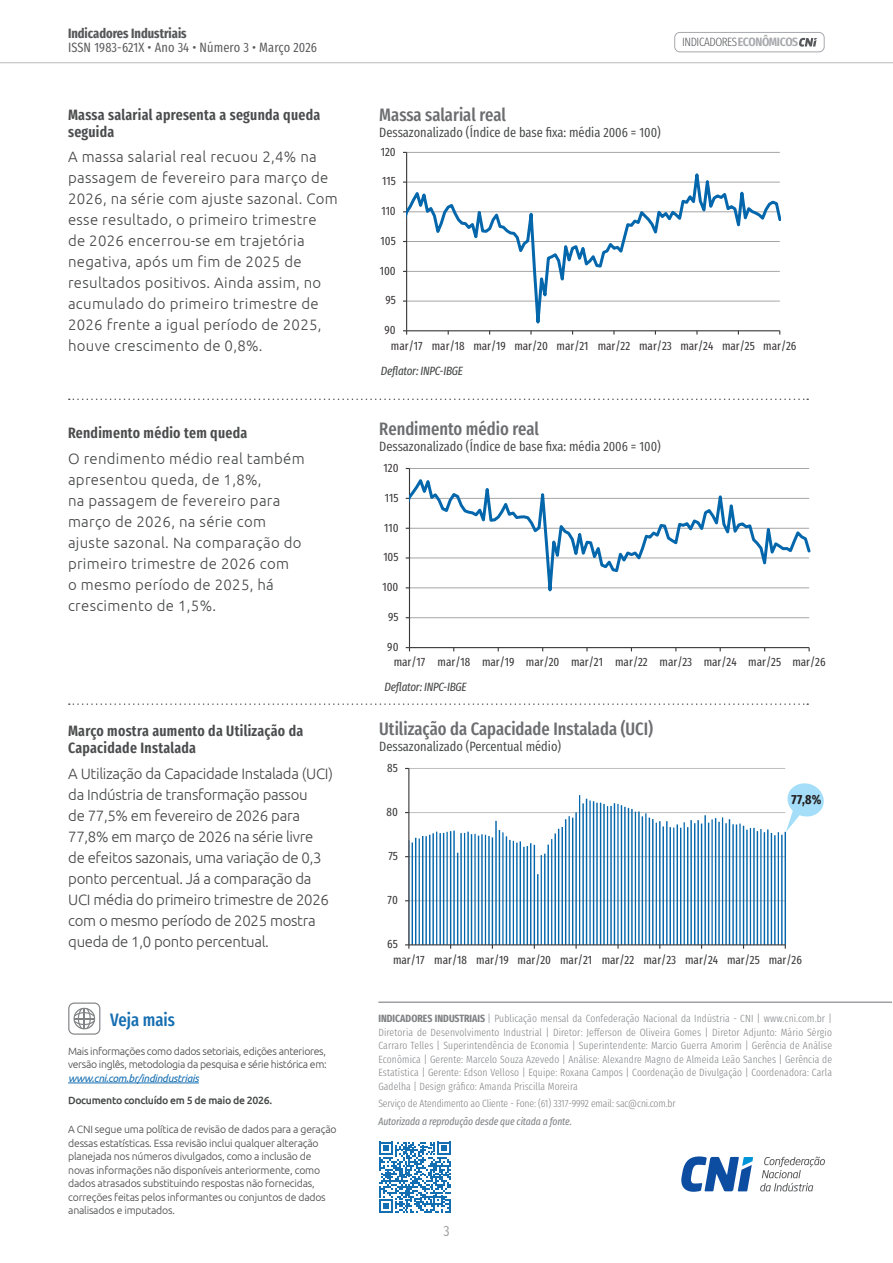
<style>
.page{position:relative;width:893px;height:1263px;background:#fff}
.page>*{position:absolute;margin:0;border:0;box-sizing:border-box;transform-origin:0 0}
.GRA_TAB_-Título_cinza_escuro{font:500 18px "Fira Sans Compressed";color:#6c6d70}
.t1{font:500 18px "Fira Sans Compressed";color:#156eb1}
.TEXTO_corrido{font:300 15px/21px "Ubuntu";letter-spacing:.02em;color:#454647}
.TEXTO_corrido-2{font:300 15px/21px "Ubuntu";letter-spacing:-.02em;color:#454647}
.subtitulo_preto{font:600 15px/16.5px "Fira Sans Compressed";letter-spacing:.02em;color:#4b4c4d}
.t2{font:15px "Fira Sans Compressed";color:#454647}
.GRA_TAB_-_Subtítulo_preto{font:13.5px "Fira Sans Compressed";color:#454647}
.t3{font:13.5px "Fira Sans Compressed";letter-spacing:.01em;color:#57585a}
.t4{font:700 13.5px "Fira Sans Compressed";color:#57585a}
.t5{font:700 13.2px "Fira Sans Compressed";color:#231f20}
.t6{font:12px "Fira Sans Compressed";color:#3b3838}
.GRA_TAB_-_NOTAS{font:italic 12px "Fira Sans Compressed";letter-spacing:-.02em;color:#454647}
.t7{font:300 12px "Fira Sans Compressed";letter-spacing:-.035em;color:#57585a}
.Expediente_final_cinza{font:300 10.5px/13.5px "Fira Sans Compressed";letter-spacing:-.01em;color:#808285;text-align:justify}
.GRA_TAB_-_NOTAS-2{font:300 10.5px/13.5px "Ubuntu";letter-spacing:-.02em;color:#454647;text-align:justify}
.Expediente_final_cinza-2{font:italic 10.5px "Fira Sans Compressed";letter-spacing:-.01em;color:#808285}
.t8{font:500 10.5px "Ubuntu";letter-spacing:-.03em;color:#454647}
.s1{font-weight:400;font-style:italic;color:#146eb2}
.s2{font-weight:600;color:#a8a9ad}
.s3{font-weight:700}
</style>
<div class="page">
<hr style="left:0;top:62px;width:893px;height:1px;background:#808285">
<div style="left:674px;top:32px;width:150px;height:20px;border:1px solid #a8a9ad;border-radius:5px"></div>
<svg style="left:799px;top:38px;width:18px;height:9px"></svg>
<hr style="left:378px;top:1002px;width:514px;height:1px;background:#808285">
<svg style="left:69px;top:703px;width:739px;height:2px"></svg>
<svg style="left:69px;top:399px;width:739px;height:1px"></svg>
<hr style="left:68px;top:1082px;width:131px;height:1px;background:#146eb2">
<svg style="left:379px;top:1142px;width:72px;height:71px"></svg>
<svg style="left:68px;top:1002px;width:32px;height:33px"></svg>
<svg style="left:786px;top:783px;width:38px;height:49px"></svg>
<svg style="left:760px;top:1156px;width:65px;height:35px"></svg>
<svg style="left:681px;top:1156px;width:72px;height:36px"></svg>
<hr style="left:406px;top:152px;width:1px;height:179px;background:#3b3838">
<svg style="left:407px;top:152px;width:374px;height:180px"></svg>
<hr style="left:409px;top:468px;width:1px;height:180px;background:#3b3838">
<hr style="left:409px;top:647px;width:400px;height:1px;background:#3b3838">
<svg style="left:406px;top:647px;width:4px;height:4px"></svg>
<svg style="left:409px;top:468px;width:401px;height:165px"></svg>
<hr style="left:409px;top:768px;width:376px;height:1px;background:#bfbfbf">
<svg style="left:409px;top:795px;width:377px;height:150px"></svg>
<hr style="left:408px;top:768px;width:1px;height:177px;background:#3b3838">
<hr style="left:409px;top:944px;width:376px;height:1px;background:#3b3838">
<p class="t4" style="left:68px;top:22px;width:120px">Indicadores Industriais</p>
<p class="t3" style="left:68px;top:37px;width:251px">ISSN 1983-621X • Ano 34 • Número 3 • Março 2026</p>
<p class="subtitulo_preto" style="left:68px;top:106px;width:254px">Massa salarial apresenta a segunda queda seguida</p>
<p class="TEXTO_corrido" style="left:68px;top:146px;width:271px">A massa salarial real recuou 2,4% na passagem de fevereiro para março de 2026, na série com ajuste sazonal. Com esse resultado, o primeiro trimestre<br>de 2026 encerrou-se em trajetória negativa, após um fim de 2025 de resultados positivos. Ainda assim, no acumulado do primeiro trimestre de 2026 frente a igual período de 2025, houve crescimento de 0,8%.</p>
<p class="subtitulo_preto" style="left:68px;top:424px;width:181px">Rendimento médio tem queda</p>
<p class="TEXTO_corrido" style="left:68px;top:447px;width:238px">O rendimento médio real também apresentou queda, de 1,8%,<br>na passagem de fevereiro para março de 2026, na série com ajuste sazonal. Na comparação do primeiro trimestre de 2026 com<br>o mesmo período de 2025, há crescimento de 1,5%.</p>
<p class="subtitulo_preto" style="left:68px;top:722px;width:237px">Março mostra aumento da Utilização da<br>Capacidade Instalada</p>
<p class="TEXTO_corrido-2" style="left:68px;top:762px;width:266px">A Utilização da Capacidade Instalada (UCI) da Indústria de transformação passou<br>de 77,5% em fevereiro de 2026 para 77,8% em março de 2026 na série livre de efeitos sazonais, uma variação de 0,3 ponto percentual. Já a comparação da UCI média do primeiro trimestre de 2026 com o mesmo período de 2025 mostra queda de 1,0 ponto percentual.</p>
<p class="t1" style="left:110px;top:1005px;width:66px">Veja mais</p>
<p class="GRA_TAB_-_NOTAS-2" style="left:68px;top:1044px;width:260px">Mais informações como dados setoriais, edições anteriores, versão inglês, metodologia da pesquisa e série histórica em: <span class="s1">www.cni.com.br/indindustriais</span></p>
<p class="t8" style="left:68px;top:1093px;width:206px">Documento concluído em 5 de maio de 2026.</p>
<p class="GRA_TAB_-_NOTAS-2" style="left:68px;top:1122px;width:270px;text-align:left">A CNI segue uma política de revisão de dados para a geração dessas estatísticas. Essa revisão inclui qualquer alteração planejada nos números divulgados, como a inclusão de novas informações não disponíveis anteriormente, como dados atrasados substituindo respostas não fornecidas, correções feitas pelos informantes ou conjuntos de dados analisados e imputados.</p>
<p class="t7" style="left:682px;top:34px;width:118px">INDICADORES<span class="s2">ECONÔMICOS</span></p>
<p class="GRA_TAB_-Título_cinza_escuro" style="left:379px;top:100px;width:128px">Massa salarial real</p>
<p class="GRA_TAB_-_Subtítulo_preto" style="left:379px;top:122px;width:283px">Dessazonalizado (Índice de base fixa: média 2006 = 100)</p>
<p class="t6" style="left:381px;top:142px;width:17px">120</p>
<p class="t6" style="left:382px;top:172px;width:15px">115</p>
<p class="t6" style="left:381px;top:202px;width:16px">110</p>
<p class="t6" style="left:381px;top:232px;width:17px">105</p>
<p class="t6" style="left:380px;top:261px;width:17px">100</p>
<p class="t6" style="left:385px;top:291px;width:12px">95</p>
<p class="t6" style="left:385px;top:321px;width:13px">90</p>
<p class="t6" style="left:391px;top:336px;width:407px">mar/17 mar/18 mar/19 mar/20 mar/21 mar/22 mar/23 mar/24 mar/25 mar/26</p>
<p class="GRA_TAB_-_NOTAS" style="left:381px;top:362px;width:84px">Deflator: INPC-IBGE</p>
<p class="GRA_TAB_-Título_cinza_escuro" style="left:379px;top:414px;width:161px">Rendimento médio real</p>
<p class="GRA_TAB_-_Subtítulo_preto" style="left:379px;top:436px;width:283px">Dessazonalizado (Índice de base fixa: média 2006 = 100)</p>
<p class="t6" style="left:384px;top:459px;width:17px">120</p>
<p class="t6" style="left:385px;top:488px;width:15px">115</p>
<p class="t6" style="left:384px;top:518px;width:16px">110</p>
<p class="t6" style="left:383px;top:548px;width:17px">105</p>
<p class="t6" style="left:383px;top:578px;width:17px">100</p>
<p class="t6" style="left:388px;top:608px;width:12px">95</p>
<p class="t6" style="left:387px;top:638px;width:13px">90</p>
<p class="t6" style="left:394px;top:653px;width:434px">mar/17 mar/18 mar/19 mar/20 mar/21 mar/22 mar/23 mar/24 mar/25 mar/26</p>
<p class="GRA_TAB_-_NOTAS" style="left:385px;top:678px;width:84px">Deflator: INPC-IBGE</p>
<p class="GRA_TAB_-Título_cinza_escuro" style="left:379px;top:714px;width:275px">Utilização da Capacidade Instalada (UCI)</p>
<p class="GRA_TAB_-_Subtítulo_preto" style="left:379px;top:736px;width:183px">Dessazonalizado (Percentual médio)</p>
<p class="t6" style="left:387px;top:759px;width:12px">85</p>
<p class="t6" style="left:386px;top:803px;width:13px">80</p>
<p class="t6" style="left:388px;top:847px;width:11px">75</p>
<p class="t6" style="left:388px;top:891px;width:12px">70</p>
<p class="t6" style="left:387px;top:935px;width:12px">65</p>
<p class="t5" style="left:792px;top:789px;width:31px">77,8%</p>
<p class="t6" style="left:393px;top:950px;width:410px">mar/17 mar/18 mar/19 mar/20 mar/21 mar/22 mar/23 mar/24 mar/25 mar/26</p>
<p class="Expediente_final_cinza" style="left:378px;top:1012px;width:455px"><span class="s3">INDICADORES INDUSTRIAIS</span> | Publicação mensal da Confederação Nacional da Indústria - CNI | www.cni.com.br | Diretoria de Desenvolvimento Industrial | Diretor: Jefferson de Oliveira Gomes | Diretor Adjunto: Mário Sérgio Carraro Telles | Superintendência de Economia | Superintendente: Marcio Guerra Amorim | Gerência de Análise Econômica | Gerente: Marcelo Souza Azevedo | Análise: Alexandre Magno de Almeida Leão Sanches | Gerência de Estatística | Gerente: Edson Velloso | Equipe: Roxana Campos | Coordenação de Divulgação | Coordenadora: Carla Gadelha | Design gráfico: Amanda Priscilla Moreira</p>
<p class="Expediente_final_cinza" style="left:378px;top:1097px;width:299px">Serviço de Atendimento ao Cliente - Fone: (61) 3317-9992 email: sac@cni.com.br</p>
<p class="Expediente_final_cinza-2" style="left:378px;top:1114px;width:195px">Autorizada a reprodução desde que citada a fonte.</p>
<h2 class="t2" style="left:443px;top:1219px;width:8px">3</h2>
</div>
